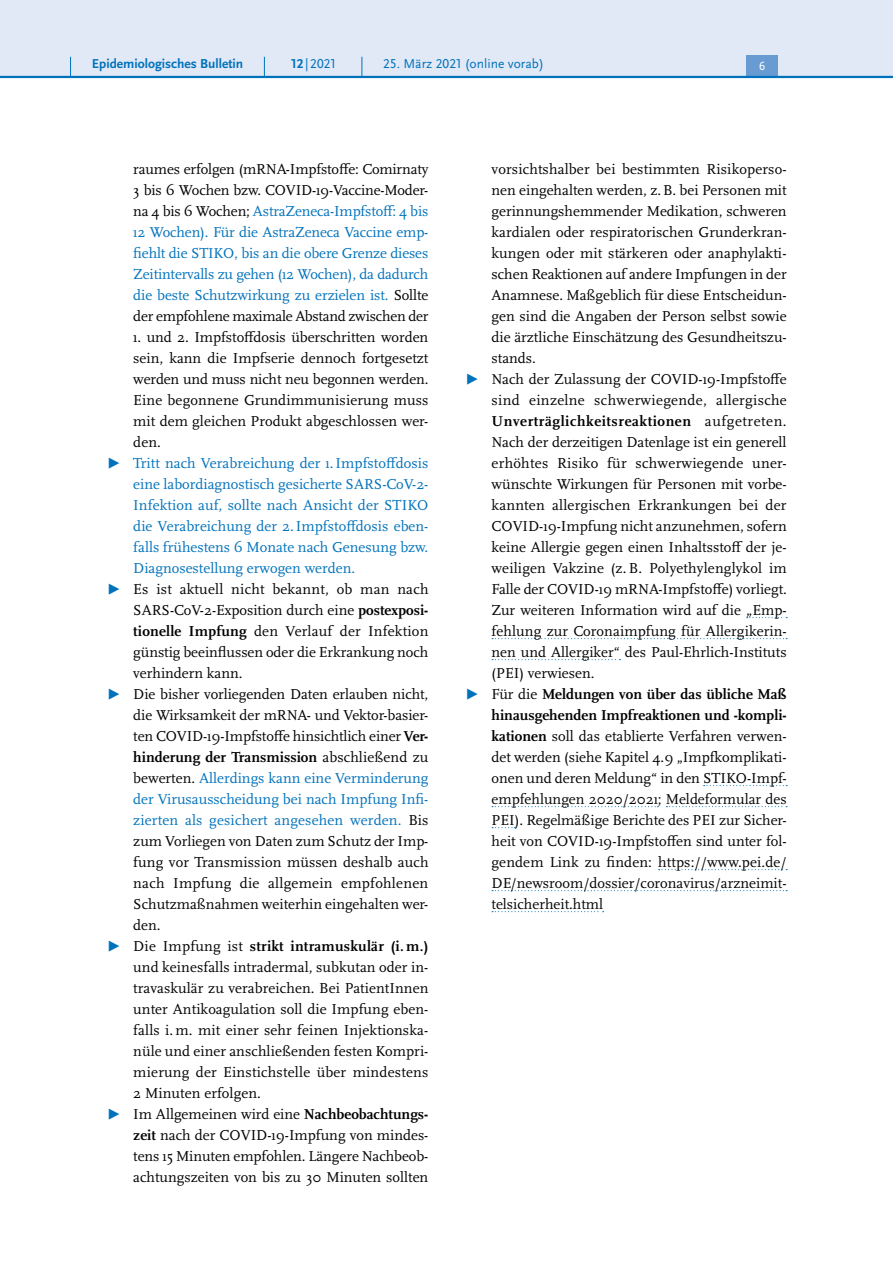
<style>
.page{position:relative;width:893px;height:1263px;background:#fff}
.page>*{position:absolute;margin:0;border:0;box-sizing:border-box;transform-origin:0 0}
.t1{font:15px/21px "Scala Pro";color:#000;text-align:justify}
.t2{font:15px/21px "Scala Pro";letter-spacing:-.005em;color:#0072bc;text-align:justify}
.t3{font:13.5px "Scala Sans Pro";color:#0072bc}
.t4{font:700 13.5px "Scala Sans Pro";color:#0072bc}
.t5{font:12.45px "Scala Sans Pro";color:#fff}
.s1{font-weight:700}
.s2{color:#000}
.s3{font-family:"Scala Sans Pro"}
.s4{font-family:"Scala Sans Pro";color:#0072bc}
.s5{color:#0072bc}
</style>
<div class="page">
<svg style="left:747px;top:617px;width:40px;height:1px"></svg>
<svg style="left:492px;top:638px;width:295px;height:1px"></svg>
<svg style="left:492px;top:659px;width:128px;height:1px"></svg>
<svg style="left:704px;top:785px;width:83px;height:1px"></svg>
<svg style="left:492px;top:806px;width:166px;height:1px"></svg>
<svg style="left:666px;top:806px;width:121px;height:1px"></svg>
<svg style="left:492px;top:827px;width:23px;height:1px"></svg>
<svg style="left:659px;top:869px;width:128px;height:1px"></svg>
<svg style="left:492px;top:890px;width:295px;height:1px"></svg>
<svg style="left:492px;top:911px;width:112px;height:1px"></svg>
<div style="left:0;top:0;width:893px;height:77px;background:#e1e8f6"></div>
<div style="left:746px;top:55px;width:32px;height:21px;background:#679bd2"></div>
<hr style="left:0;top:76px;width:893px;height:2px;background:#0072bc">
<svg style="left:70px;top:57px;width:1px;height:19px"></svg>
<svg style="left:264px;top:57px;width:1px;height:19px"></svg>
<svg style="left:362px;top:57px;width:1px;height:19px"></svg>
<p class="t4" style="left:92px;top:55px;width:153px">Epidemiologisches Bulletin</p>
<p class="t3" style="left:291px;top:55px;width:46px"><span class="s1">12</span>|2021</p>
<p class="t3" style="left:383px;top:55px;width:162px">25. März 2021 (online vorab)</p>
<p class="t5" style="left:759px;top:59px;width:8px">6</p>
<p class="t2" style="left:133px;top:158px;width:297px"><span class="s2">raumes erfolgen (mRNA-Impfstoffe: Comirnaty 3 bis 6 Wochen bzw. COVID-19-Vaccine-Moder&shy;na 4 bis 6 Wochen;</span> AstraZeneca-Impfstoff: 4 bis 12 Wochen). Für die AstraZeneca Vaccine emp&shy;fiehlt die STIKO, bis an die obere Grenze dieses Zeitintervalls zu gehen (12 Wochen), da dadurch die beste Schutzwirkung zu erzielen ist. <span class="s2">Sollte der empfohlene maximale Abstand zwischen der</span></p>
<p class="t1" style="left:133px;top:326px;width:297px">1. und 2. Impfstoffdosis überschritten worden sein, kann die Impfserie dennoch fortgesetzt werden und muss nicht neu begonnen werden.<br>Eine begonnene Grundimmunisierung muss mit dem gleichen Produkt abgeschlossen wer&shy;den.</p>
<p class="t2" style="left:133px;top:452px;width:297px;text-indent:-27px"><span class="s3">▶</span> Tritt nach Verabreichung der 1.Impfstoffdosis eine labordiagnostisch gesicherte SARS-CoV-2- Infektion auf, sollte nach Ansicht der STIKO die Verabreichung der 2.Impfstoffdosis eben&shy;falls frühestens 6 Monate nach Genesung bzw.<br>Diagnosestellung erwogen werden.</p>
<p class="t1" style="left:133px;top:578px;width:297px;text-indent:-27px"><span class="s4">▶</span> Es ist aktuell nicht bekannt, ob man nach SARS-CoV-2-Exposition durch eine <span class="s1">postexposi&shy;tionelle Impfung</span> den Verlauf der Infektion günstig beeinflussen oder die Erkrankung noch verhindern kann.</p>
<p class="t1" style="left:133px;top:683px;width:297px;text-indent:-27px"><span class="s4">▶</span> Die bisher vorliegenden Daten erlauben nicht, die Wirksamkeit der mRNA- und Vektor-basier&shy;ten COVID-19-Impfstoffe hinsichtlich einer <span class="s1">Ver&shy;hinderung der Transmission</span> abschließend zu bewerten. <span class="s5">Allerdings kann eine Verminderung der Virusausscheidung bei nach Impfung Infi&shy;zierten als gesichert angesehen werden.</span> Bis zum Vorliegen von Daten zum Schutz der Imp&shy;fung vor Transmission müssen deshalb auch nach Impfung die allgemein empfohlenen Schutzmaßnahmen weiterhin eingehalten wer&shy;den.</p>
<p class="t1" style="left:133px;top:935px;width:297px;text-indent:-27px"><span class="s4">▶</span> Die Impfung ist <span class="s1">strikt intramuskulär (i. m.) </span>und keinesfalls intradermal, subkutan oder in&shy;travaskulär zu verabreichen. Bei PatientInnen unter Antikoagulation soll die Impfung eben&shy;falls i.m. mit einer sehr feinen Injektionska&shy;nüle und einer anschließenden festen Kompri&shy;mierung der Einstichstelle über mindestens 2 Minuten erfolgen.</p>
<p class="t1" style="left:133px;top:1103px;width:297px;text-indent:-27px"><span class="s4">▶</span> Im Allgemeinen wird eine <span class="s1">Nachbeobachtungs&shy;zeit</span> nach der COVID-19-Impfung von mindes&shy;tens 15 Minuten empfohlen. Längere Nachbeob&shy;achtungszeiten von bis zu 30 Minuten sollten</p>
<p class="t1" style="left:492px;top:158px;width:297px">vorsichtshalber bei bestimmten Risikoperso&shy;nen eingehalten werden, z.B. bei Personen mit gerinnungshemmender Medikation, schweren kardialen oder respiratorischen Grunderkran&shy;kungen oder mit stärkeren oder anaphylakti&shy;schen Reaktionen auf andere Impfungen in der Anamnese. Maßgeblich für diese Entscheidun&shy;gen sind die Angaben der Person selbst sowie die ärztliche Einschätzung des Gesundheitszu&shy;stands.</p>
<p class="t1" style="left:492px;top:368px;width:297px;text-indent:-27px"><span class="s4">▶</span> Nach der Zulassung der COVID-19-Impfstoffe sind einzelne schwerwiegende, allergische <span class="s1">Unverträglichkeitsreaktionen</span> aufgetreten.<br>Nach der derzeitigen Datenlage ist ein generell erhöhtes Risiko für schwerwiegende uner&shy;wünschte Wirkungen für Personen mit vorbe&shy;kannten allergischen Erkrankungen bei der COVID-19-Impfung nicht anzunehmen, sofern keine Allergie gegen einen Inhaltsstoff der je&shy;weiligen Vakzine (z.B. Polyethylenglykol im Falle der COVID-19 mRNA-Impfstoffe) vorliegt.<br>Zur weiteren Information wird auf die „Emp&shy;fehlung zur Coronaimpfung für Allergikerin&shy;nen und Allergiker“ des Paul-Ehrlich-Instituts (PEI) verwiesen.</p>
<p class="t1" style="left:492px;top:683px;width:297px;text-indent:-27px"><span class="s4">▶</span> Für die <span class="s1">Meldungen von über das übliche Maß hinausgehenden Impfreaktionen und -kompli&shy;kationen</span> soll das etablierte Verfahren verwen&shy;det werden (siehe Kapitel 4.9 „Impfkomplikati&shy;onen und deren Meldung“ in den STIKO-Impf&shy;empfehlungen 2020/2021; Meldeformular des PEI). Regelmäßige Berichte des PEI zur Sicher&shy;heit von COVID-19-Impfstoffen sind unter fol&shy;gendem Link zu finden: https://www.pei.de/ DE/newsroom/dossier/coronavirus/arzneimit&shy;telsicherheit.html</p>
</div>
